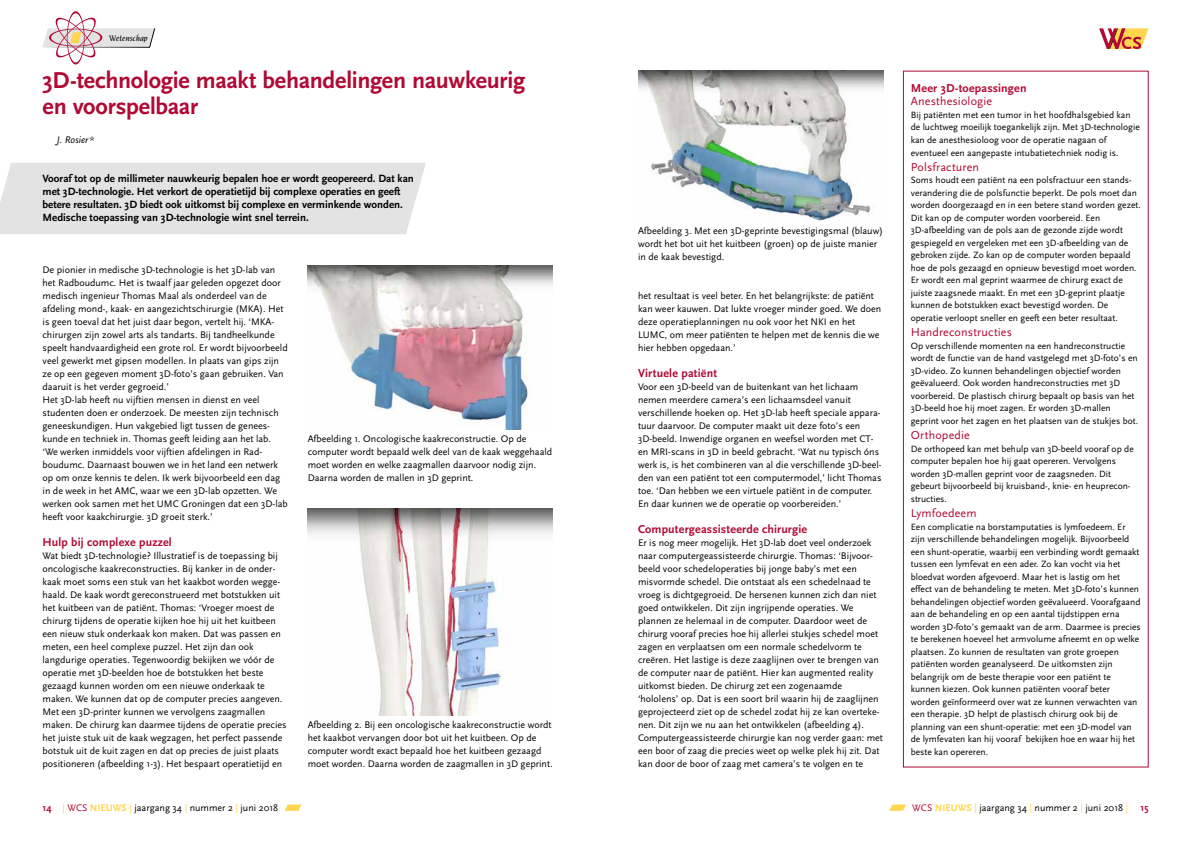
<style>
.page{position:relative;width:1191px;height:842px;background:#fff}
.page>*{position:absolute;margin:0;border:0;box-sizing:border-box;transform-origin:0 0}
.t1{font:700 24px/25px "Scala Sans";letter-spacing:-.01em;color:#b10933}
.t2{font:700 12px "Scala Sans";letter-spacing:.01em;color:#b10933}
.t3{font:12px "Scala Sans";letter-spacing:.015em;color:#b10933}
.t4{font:700 11px/13px "Scala Sans";color:#000}
.t5{font:10px/13px "Scala Sans";color:#000}
.t6{font:italic 10px "Scala Sans";color:#000}
.t7{font:9.5px/12.5px "Scala Sans";color:#000}
.t8{font:italic 500 8.8px "Novarese Std";color:#000}
.s1{font-weight:700;color:#b10933}
.s2{color:#ffd64d}
.s3{color:#b10933}
.s4{font-weight:700;color:#ffd64d}
</style>
<div class="page">
<svg style="left:1099px;top:28px;width:49px;height:21px"></svg>
<svg style="left:889px;top:804px;width:17px;height:7px"></svg>
<svg style="left:284px;top:804px;width:17px;height:7px"></svg>
<svg style="left:42px;top:11px;width:113px;height:53px"></svg>
<div style="left:0;top:163px;width:426px;height:71px;background:#e3e3e3"></div>
<div style="left:903px;top:71px;width:245px;height:696px;border:1px solid #b10933"></div>
<img style="left:308px;top:266px;width:245px;height:163px">
<img style="left:308px;top:509px;width:245px;height:206px">
<img style="left:638px;top:71px;width:245px;height:150px">
<p class="t8" style="left:109px;top:33px;width:40px">Wetenschap</p>
<h1 class="t1" style="left:43px;top:69px;width:484px">3D-technologie maakt behandelingen nauwkeurig en voorspelbaar</h1>
<p class="t6" style="left:57px;top:135px;width:39px">J. Rosier *</p>
<p class="t4" style="left:43px;top:172px;width:373px">Vooraf tot op de millimeter nauwkeurig bepalen hoe er wordt geopereerd. Dat kan met 3D-technologie. Het verkort de operatietijd bij complexe operaties en geeft betere resultaten. 3D biedt ook uitkomst bij complexe en verminkende wonden.<br>Medische toepassing van 3D-technologie wint snel terrein.</p>
<p class="t5" style="left:43px;top:264px;width:247px">De pionier in medische 3D-technologie is het 3D-lab van het Radboudumc. Het is twaalf jaar geleden opgezet door medisch ingenieur Thomas Maal als onderdeel van de afdeling mond-, kaak- en aangezichtschirurgie (MKA). Het is geen toeval dat het juist daar begon, vertelt hij. ‘MKA&shy;chirurgen zijn zowel arts als tandarts. Bij tandheelkunde speelt handvaardigheid een grote rol. Er wordt bijvoorbeeld veel gewerkt met gipsen modellen. In plaats van gips zijn ze op een gegeven moment 3D-foto’s gaan gebruiken. Van daaruit is het verder gegroeid.’<br>Het 3D-lab heeft nu vijftien mensen in dienst en veel studenten doen er onderzoek. De meesten zijn technisch geneeskundigen. Hun vakgebied ligt tussen de genees&shy;kunde en techniek in. Thomas geeft leiding aan het lab. ‘We werken inmiddels voor vijftien afdelingen in Rad&shy;boudumc. Daarnaast bouwen we in het land een netwerk op om onze kennis te delen. Ik werk bijvoorbeeld een dag in de week in het AMC, waar we een 3D-lab opzetten. We werken ook samen met het UMC Groningen dat een 3D-lab heeft voor kaakchirurgie. 3D groeit sterk.’</p>
<p class="t2" style="left:43px;top:536px;width:131px">Hulp bij complexe puzzel</p>
<p class="t5" style="left:43px;top:550px;width:246px">Wat biedt 3D-technologie? Illustratief is de toepassing bij oncologische kaakreconstructies. Bij kanker in de onder&shy;kaak moet soms een stuk van het kaakbot worden wegge&shy;haald. De kaak wordt gereconstrueerd met botstukken uit het kuitbeen van de patiënt. Thomas: ‘Vroeger moest de chirurg tijdens de operatie kijken hoe hij uit het kuitbeen een nieuw stuk onderkaak kon maken. Dat was passen en meten, een heel complexe puzzel. Het zijn dan ook langdurige operaties. Tegenwoordig bekijken we vóór de operatie met 3D-beelden hoe de botstukken het beste gezaagd kunnen worden om een nieuwe onderkaak te maken. We kunnen dat op de computer precies aangeven.<br>Met een 3D-printer kunnen we vervolgens zaagmallen maken. De chirurg kan daarmee tijdens de operatie precies het juiste stuk uit de kaak wegzagen, het perfect passende botstuk uit de kuit zagen en dat op precies de juist plaats positioneren (afbeelding 1-3). Het bespaart operatietijd en</p>
<p class="t5" style="left:308px;top:433px;width:246px">Afbeelding 1. Oncologische kaakreconstructie. Op de computer wordt bepaald welk deel van de kaak weggehaald moet worden en welke zaagmallen daarvoor nodig zijn.<br>Daarna worden de mallen in 3D geprint.</p>
<p class="t5" style="left:308px;top:719px;width:246px">Afbeelding 2. Bij een oncologische kaakreconstructie wordt het kaakbot vervangen door bot uit het kuitbeen. Op de computer wordt exact bepaald hoe het kuitbeen gezaagd moet worden. Daarna worden de zaagmallen in 3D geprint.</p>
<p class="t5" style="left:638px;top:225px;width:246px">Afbeelding 3. Met een 3D-geprinte bevestigingsmal (blauw) wordt het bot uit het kuitbeen (groen) op de juiste manier in de kaak bevestigd.</p>
<p class="t5" style="left:638px;top:290px;width:245px">het resultaat is veel beter. En het belangrijkste: de patiënt kan weer kauwen. Dat lukte vroeger minder goed. We doen deze operatieplanningen nu ook voor het NKI en het LUMC, om meer patiënten te helpen met de kennis die we hier hebben opgedaan.’</p>
<p class="t2" style="left:638px;top:367px;width:81px">Virtuele patiënt</p>
<p class="t5" style="left:638px;top:381px;width:245px">Voor een 3D-beeld van de buitenkant van het lichaam nemen meerdere camera’s een lichaamsdeel vanuit verschillende hoeken op. Het 3D-lab heeft speciale appara&shy;tuur daarvoor. De computer maakt uit deze foto’s een 3D-beeld. Inwendige organen en weefsel worden met CT&shy;en MRI-scans in 3D in beeld gebracht. ‘Wat nu typisch óns werk is, is het combineren van al die verschillende 3D-beel&shy;den van een patiënt tot een computermodel,’ licht Thomas toe. ‘Dan hebben we een virtuele patiënt in de computer.<br>En daar kunnen we de operatie op voorbereiden.’</p>
<p class="t2" style="left:638px;top:523px;width:170px">Computergeassisteerde chirurgie</p>
<p class="t5" style="left:638px;top:537px;width:246px">Er is nog meer mogelijk. Het 3D-lab doet veel onderzoek naar computergeassisteerde chirurgie. Thomas: ‘Bijvoor&shy;beeld voor schedeloperaties bij jonge baby’s met een misvormde schedel. Die ontstaat als een schedelnaad te vroeg is dichtgegroeid. De hersenen kunnen zich dan niet goed ontwikkelen. Dit zijn ingrijpende operaties. We plannen ze helemaal in de computer. Daardoor weet de chirurg vooraf precies hoe hij allerlei stukjes schedel moet zagen en verplaatsen om een normale schedelvorm te creëren. Het lastige is deze zaaglijnen over te brengen van de computer naar de patiënt. Hier kan augmented reality uitkomst bieden. De chirurg zet een zogenaamde ‘hololens’ op. Dat is een soort bril waarin hij de zaaglijnen geprojecteerd ziet op de schedel zodat hij ze kan overteke&shy;nen. Dit zijn we nu aan het ontwikkelen (afbeelding 4).<br>Computergeassisteerde chirurgie kan nog verder gaan: met een boor of zaag die precies weet op welke plek hij zit. Dat kan door de boor of zaag met camera’s te volgen en te</p>
<p class="t2" style="left:910px;top:82px;width:117px">Meer 3D-toepassingen</p>
<p class="t3" style="left:910px;top:95px;width:83px">Anesthesiologie</p>
<p class="t7" style="left:910px;top:108px;width:230px">Bij patiënten met een tumor in het hoofdhalsgebied kan de luchtweg moeilijk toegankelijk zijn. Met 3D-technologie kan de anesthesioloog voor de operatie nagaan of eventueel een aangepaste intubatietechniek nodig is.</p>
<p class="t3" style="left:910px;top:160px;width:70px">Polsfracturen</p>
<p class="t7" style="left:910px;top:174px;width:231px">Soms houdt een patiënt na een polsfractuur een stands&shy;verandering die de polsfunctie beperkt. De pols moet dan worden doorgezaagd en in een betere stand worden gezet.<br>Dit kan op de computer worden voorbereid. Een 3D-afbeelding van de pols aan de gezonde zijde wordt gespiegeld en vergeleken met een 3D-afbeelding van de gebroken zijde. Zo kan op de computer worden bepaald hoe de pols gezaagd en opnieuw bevestigd moet worden.<br>Er wordt een mal geprint waarmee de chirurg exact de juiste zaagsnede maakt. En met een 3D-geprint plaatje kunnen de botstukken exact bevestigd worden. De operatie verloopt sneller en geeft een beter resultaat.</p>
<p class="t3" style="left:910px;top:326px;width:103px">Handreconstructies</p>
<p class="t7" style="left:910px;top:339px;width:229px">Op verschillende momenten na een handreconstructie wordt de functie van de hand vastgelegd met 3D-foto’s en 3D-video. Zo kunnen behandelingen objectief worden geëvalueerd. Ook worden handreconstructies met 3D voorbereid. De plastisch chirurg bepaalt op basis van het 3D-beeld hoe hij moet zagen. Er worden 3D-mallen geprint voor het zagen en het plaatsen van de stukjes bot.</p>
<p class="t3" style="left:910px;top:429px;width:61px">Orthopedie</p>
<p class="t7" style="left:910px;top:442px;width:224px">De orthopeed kan met behulp van 3D-beeld vooraf op de computer bepalen hoe hij gaat opereren. Vervolgens worden 3D-mallen geprint voor de zaagsneden. Dit gebeurt bijvoorbeeld bij kruisband-, knie- en heuprecon&shy;structies.</p>
<p class="t3" style="left:910px;top:507px;width:67px">Lymfoedeem</p>
<p class="t7" style="left:910px;top:521px;width:232px">Een complicatie na borstamputaties is lymfoedeem. Er zijn verschillende behandelingen mogelijk. Bijvoorbeeld een shunt-operatie, waarbij een verbinding wordt gemaakt tussen een lymfevat en een ader. Zo kan vocht via het bloedvat worden afgevoerd. Maar het is lastig om het effect van de behandeling te meten. Met 3D-foto’s kunnen behandelingen objectief worden geëvalueerd. Voorafgaand aan de behandeling en op een aantal tijdstippen erna worden 3D-foto’s gemaakt van de arm. Daarmee is precies te berekenen hoeveel het armvolume afneemt en op welke plaatsen. Zo kunnen de resultaten van grote groepen patiënten worden geanalyseerd. De uitkomsten zijn belangrijk om de beste therapie voor een patiënt te kunnen kiezen. Ook kunnen patiënten vooraf beter worden geïnformeerd over wat ze kunnen verwachten van een therapie. 3D helpt de plastisch chirurg ook bij de planning van een shunt-operatie: met een 3D-model van de lymfevaten kan hij vooraf bekijken hoe en waar hij het beste kan opereren.</p>
<p class="t5" style="left:43px;top:801px;width:237px"><span class="s1">14</span> <span class="s2">|</span> <span class="s3">WCS</span> <span class="s4">NIEUWS</span> <span class="s2">|</span> jaargang 34 <span class="s2">|</span> nummer 2 <span class="s2">|</span> juni 2018</p>
<p class="t5" style="left:912px;top:801px;width:238px"><span class="s3">WCS</span> <span class="s4">NIEUWS</span> <span class="s2">|</span> jaargang 34 <span class="s2">|</span> nummer 2 <span class="s2">|</span> juni 2018 <span class="s2">|</span> <span class="s1">15</span></p>
</div>
